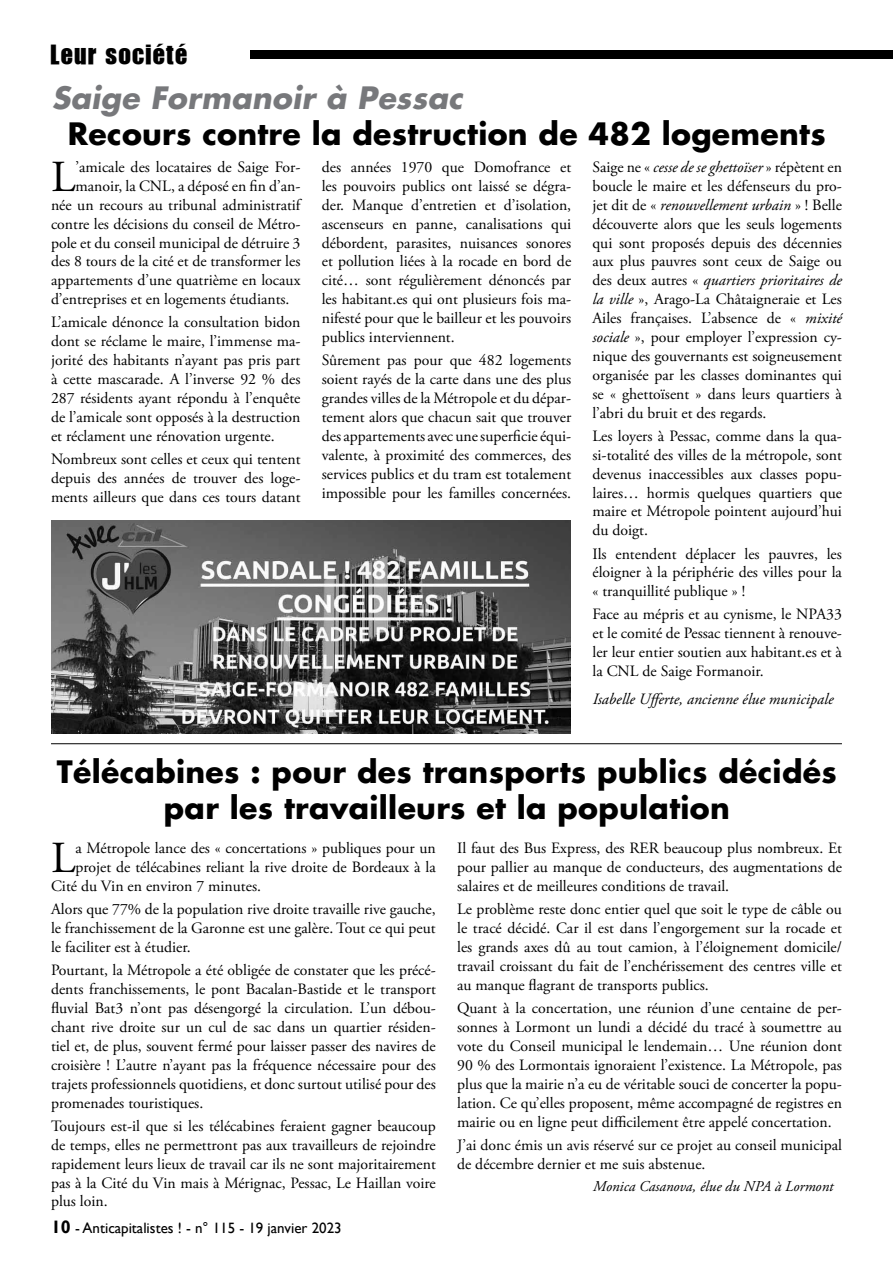
<style>
.page{position:relative;width:893px;height:1263px;background:#fff}
.page>*{position:absolute;margin:0;border:0;box-sizing:border-box;transform-origin:0 0}
.t1{font:44.25px "Adobe Garamond Pro";color:#000}
.t2{font:700 30px/36px "Futura";letter-spacing:.01em;color:#000;text-align:center}
.t3{font:italic 700 30px "Futura";letter-spacing:.01em;color:#77787b}
.t4{font:27px "Genuine";letter-spacing:.05em;color:#000}
.t5{font:15.75px/18.9px "Adobe Garamond Pro";color:#000;text-align:justify}
.t6{font:italic 15.75px "Adobe Garamond Pro";color:#000}
.t7{font:15px "Gill Sans";color:#000}
.t8{font:italic 15px "Adobe Garamond Pro";color:#000}
.s1{font-style:italic}
.s2{font-weight:700;font-size:18px}
</style>
<div class="page">
<hr style="left:51px;top:743px;width:791px;height:1px;background:#000">
<img style="left:51px;top:521px;width:520px;height:212px">
<div style="left:250px;top:50px;width:643px;height:8px;background:#000"></div>
<h3 class="t4" style="left:50px;top:38px;width:138px">Leur société</h3>
<h2 class="t3" style="left:52px;top:78px;width:412px">Saige Formanoir à Pessac</h2>
<h2 class="t2" style="left:68px;top:115px;width:759px">Recours contre la destruction de 482 logements</h2>
<h1 class="t1" style="left:51px;top:150px;width:26px">L</h1>
<p class="t5" style="left:75px;top:158px;width:226px">’amicale des locataires de Saige For-</p>
<p class="t5" style="left:592px;top:158px;width:251px">Saige ne « <span class="s1">cesse de se ghettoïser</span> » répètent en boucle le maire et les défenseurs du pro&shy;jet dit de « <span class="s1">renouvellement urbain</span> » ! Belle découverte alors que les seuls logements qui sont proposés depuis des décennies aux plus pauvres sont ceux de Saige ou des deux autres « <span class="s1">quartiers prioritaires de la ville</span> », Arago-La Châtaigneraie et Les Ailes françaises. L’absence de « <span class="s1">mixité sociale</span> », pour employer l’expression cy&shy;nique des gouvernants est soigneusement organisée par les classes dominantes qui se « ghettoïsent » dans leurs quartiers à l’abri du bruit et des regards.</p>
<p class="t5" style="left:592px;top:427px;width:251px">Les loyers à Pessac, comme dans la qua&shy;si-totalité des villes de la métropole, sont devenus inaccessibles aux classes popu&shy;laires… hormis quelques quartiers que maire et Métropole pointent aujourd’hui du doigt.</p>
<p class="t5" style="left:592px;top:545px;width:251px">Ils entendent déplacer les pauvres, les éloigner à la périphérie des villes pour la « tranquillité publique » !</p>
<p class="t5" style="left:592px;top:606px;width:251px">Face au mépris et au cynisme, le NPA33 et le comité de Pessac tiennent à renouve&shy;ler leur entier soutien aux habitant.es et à la CNL de Saige Formanoir.</p>
<p class="t6" style="left:593px;top:689px;width:242px">Isabelle Ufferte, ancienne élue municipale</p>
<p class="t5" style="left:322px;top:158px;width:251px">des années 1970 que Domofrance et les pouvoirs publics ont laissé se dégra&shy;der. Manque d’entretien et d’isolation, ascenseurs en panne, canalisations qui débordent, parasites, nuisances sonores et pollution liées à la rocade en bord de cité… sont régulièrement dénoncés par les habitant.es qui ont plusieurs fois ma&shy;nifesté pour que le bailleur et les pouvoirs publics interviennent.</p>
<p class="t5" style="left:322px;top:351px;width:251px">Sûrement pas pour que 482 logements soient rayés de la carte dans une des plus grandes villes de la Métropole et du dépar&shy;tement alors que chacun sait que trouver des appartements avec une superficie équi&shy;valente, à proximité des commerces, des services publics et du tram est totalement impossible pour les familles concernées.</p>
<p class="t5" style="left:75px;top:177px;width:226px">manoir, la CNL, a déposé en fin d’an-</p>
<p class="t5" style="left:51px;top:196px;width:251px">née un recours au tribunal administratif</p>
<p class="t5" style="left:51px;top:215px;width:251px">contre les décisions du conseil de Métro-</p>
<p class="t5" style="left:51px;top:234px;width:251px">pole et du conseil municipal de détruire 3</p>
<p class="t5" style="left:51px;top:253px;width:251px">des 8 tours de la cité et de transformer les</p>
<p class="t5" style="left:51px;top:271px;width:251px">appartements d’une quatrième en locaux</p>
<p class="t5" style="left:51px;top:290px;width:240px">d’entreprises et en logements étudiants.</p>
<p class="t5" style="left:51px;top:313px;width:251px">L’amicale dénonce la consultation bidon dont se réclame le maire, l’immense ma&shy;jorité des habitants n’ayant pas pris part à cette mascarade. A l’inverse 92 % des 287 résidents ayant répondu à l’enquête de l’amicale sont opposés à la destruction et réclament une rénovation urgente.</p>
<p class="t5" style="left:51px;top:450px;width:251px">Nombreux sont celles et ceux qui tentent depuis des années de trouver des loge&shy;ments ailleurs que dans ces tours datant</p>
<h2 class="t2" style="left:57px;top:753px;width:781px">Télécabines : pour des transports publics décidés par les travailleurs et la population</h2>
<h1 class="t1" style="left:51px;top:832px;width:26px">L</h1>
<p class="t5" style="left:75px;top:839px;width:362px">a Métropole lance des « concertations » publiques pour un</p>
<p class="t5" style="left:457px;top:839px;width:386px">Il faut des Bus Express, des RER beaucoup plus nombreux. Et pour pallier au manque de conducteurs, des augmentations de salaires et de meilleures conditions de travail.</p>
<p class="t5" style="left:457px;top:900px;width:386px">Le problème reste donc entier quel que soit le type de câble ou le tracé décidé. Car il est dans l’engorgement sur la rocade et les grands axes dû au tout camion, à l’éloignement domicile/ travail croissant du fait de l’enchérissement des centres ville et au manque flagrant de transports publics.</p>
<p class="t5" style="left:457px;top:999px;width:386px">Quant à la concertation, une réunion d’une centaine de per&shy;sonnes à Lormont un lundi a décidé du tracé à soumettre au vote du Conseil municipal le lendemain… Une réunion dont 90 % des Lormontais ignoraient l’existence. La Métropole, pas plus que la mairie n’a eu de véritable souci de concerter la popu&shy;lation. Ce qu’elles proposent, même accompagné de registres en mairie ou en ligne peut difficilement être appelé concertation.</p>
<p class="t5" style="left:457px;top:1136px;width:386px">J’ai donc émis un avis réservé sur ce projet au conseil municipal de décembre dernier et me suis abstenue.</p>
<p class="t8" style="left:593px;top:1177px;width:242px">Monica Casanova, élue du NPA à Lormont</p>
<p class="t5" style="left:75px;top:858px;width:362px">projet de télécabines reliant la rive droite de Bordeaux à la</p>
<p class="t5" style="left:51px;top:877px;width:212px">Cité du Vin en environ 7 minutes.</p>
<p class="t5" style="left:51px;top:900px;width:386px">Alors que 77% de la population rive droite travaille rive gauche, le franchissement de la Garonne est une galère. Tout ce qui peut le faciliter est à étudier.</p>
<p class="t5" style="left:51px;top:961px;width:386px">Pourtant, la Métropole a été obligée de constater que les précé&shy;dents franchissements, le pont Bacalan-Bastide et le transport fluvial Bat3 n’ont pas désengorgé la circulation. L’un débou&shy;chant rive droite sur un cul de sac dans un quartier résiden&shy;tiel et, de plus, souvent fermé pour laisser passer des navires de croisière ! L’autre n’ayant pas la fréquence nécessaire pour des trajets professionnels quotidiens, et donc surtout utilisé pour des promenades touristiques.</p>
<p class="t5" style="left:51px;top:1117px;width:386px">Toujours est-il que si les télécabines feraient gagner beaucoup de temps, elles ne permettront pas aux travailleurs de rejoindre rapidement leurs lieux de travail car ils ne sont majoritairement pas à la Cité du Vin mais à Mérignac, Pessac, Le Haillan voire plus loin.</p>
<p class="t7" style="left:51px;top:1219px;width:292px"><span class="s2">10</span> - Anticapitalistes ! - n° 115 - 19 janvier 2023</p>
</div>
